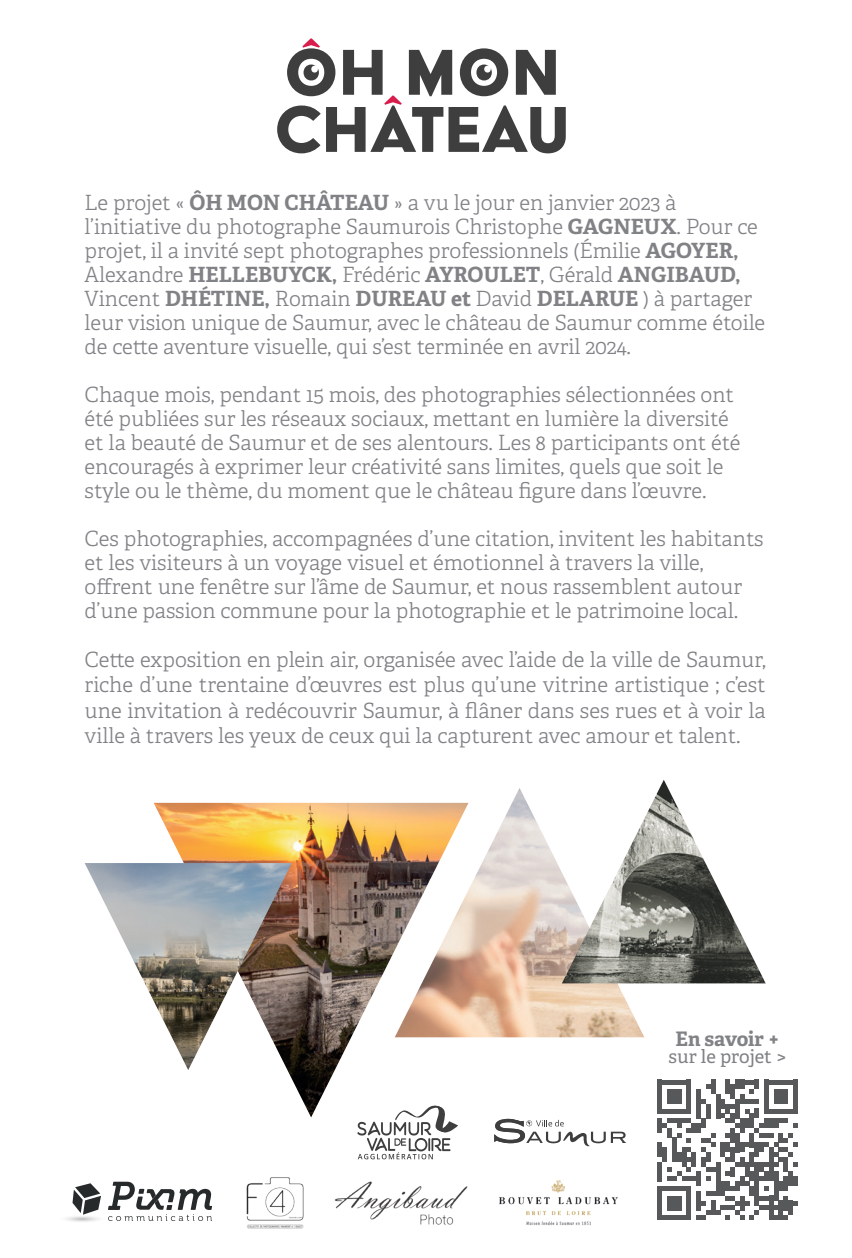
<style>
.page{position:relative;width:852px;height:1258px;background:#fff}
.page>*{position:absolute;margin:0;border:0;box-sizing:border-box;transform-origin:0 0}
.t1{font:300 21px/24px "Adelle";color:#808285}
.t2{font:700 20.1px "Adelle";letter-spacing:-.005em;color:#808285}
.t3{font:18.6px "Adelle";color:#808285}
.s1{font-weight:700}
</style>
<div class="page">
<div style="left:657px;top:1079px;width:5px;height:10px;background:#57585a"></div>
<div style="left:657px;top:1089px;width:5px;height:10px;background:#57585a"></div>
<div style="left:657px;top:1099px;width:5px;height:14px;background:#57585a"></div>
<div style="left:657px;top:1118px;width:5px;height:14px;background:#57585a"></div>
<div style="left:657px;top:1142px;width:5px;height:15px;background:#57585a"></div>
<div style="left:657px;top:1162px;width:5px;height:19px;background:#57585a"></div>
<div style="left:657px;top:1186px;width:5px;height:34px;background:#57585a"></div>
<svg style="left:662px;top:1079px;width:135px;height:141px"></svg>
<svg style="left:277px;top:38px;width:288px;height:115px"></svg>
<svg style="left:357px;top:1117px;width:101px;height:42px"></svg>
<svg style="left:494px;top:1119px;width:132px;height:28px"></svg>
<img style="left:499px;top:1180px;width:119px;height:46px">
<svg style="left:66px;top:1181px;width:146px;height:41px"></svg>
<img style="left:334px;top:1181px;width:134px;height:44px">
<img style="left:246px;top:1177px;width:58px;height:52px">
<img style="left:154px;top:803px;width:314px;height:314px">
<img style="left:85px;top:863px;width:206px;height:207px">
<img style="left:394px;top:788px;width:250px;height:249px">
<img style="left:561px;top:780px;width:204px;height:203px">
<p class="t1" style="left:85px;top:191px;width:681px">Le projet « <span class="s1">ÔH MON CHÂTEAU</span> » a vu le jour en janvier 2023 à l’initiative du photographe Saumurois Christophe <span class="s1">GAGNEUX</span>. Pour ce projet, il a invité sept photographes professionnels (Émilie <span class="s1">AGOYER, </span>Alexandre <span class="s1">HELLEBUYCK,</span> Frédéric <span class="s1">AYROULET</span>, Gérald <span class="s1">ANGIBAUD, </span>Vincent <span class="s1">DHÉTINE,</span> Romain <span class="s1">DUREAU et</span> David <span class="s1">DELARUE</span> ) à partager leur vision unique de Saumur, avec le château de Saumur comme étoile de cette aventure visuelle, qui s’est terminée en avril 2024.</p>
<p class="t1" style="left:85px;top:383px;width:656px">Chaque mois, pendant 15 mois, des photographies sélectionnées ont été publiées sur les réseaux sociaux, mettant en lumière la diversité et la beauté de Saumur et de ses alentours. Les 8 participants ont été encouragés à exprimer leur créativité sans limites, quels que soit le style ou le thème, du moment que le château figure dans l’œuvre.</p>
<p class="t1" style="left:85px;top:527px;width:680px">Ces photographies, accompagnées d’une citation, invitent les habitants et les visiteurs à un voyage visuel et émotionnel à travers la ville, offrent une fenêtre sur l’âme de Saumur, et nous rassemblent autour d’une passion commune pour la photographie et le patrimoine local.</p>
<p class="t1" style="left:85px;top:647px;width:682px;line-height:25.2px;text-align:justify">Cette exposition en plein air, organisée avec l’aide de la ville de Saumur, riche d’une trentaine d’œuvres est plus qu’une vitrine artistique ; c’est une invitation à redécouvrir Saumur, à flâner dans ses rues et à voir la ville à travers les yeux de ceux qui la capturent avec amour et talent.</p>
<p class="t2" style="left:675px;top:1026px;width:105px">En savoir +</p>
<p class="t3" style="left:668px;top:1045px;width:119px">sur le projet &gt;</p>
</div>
